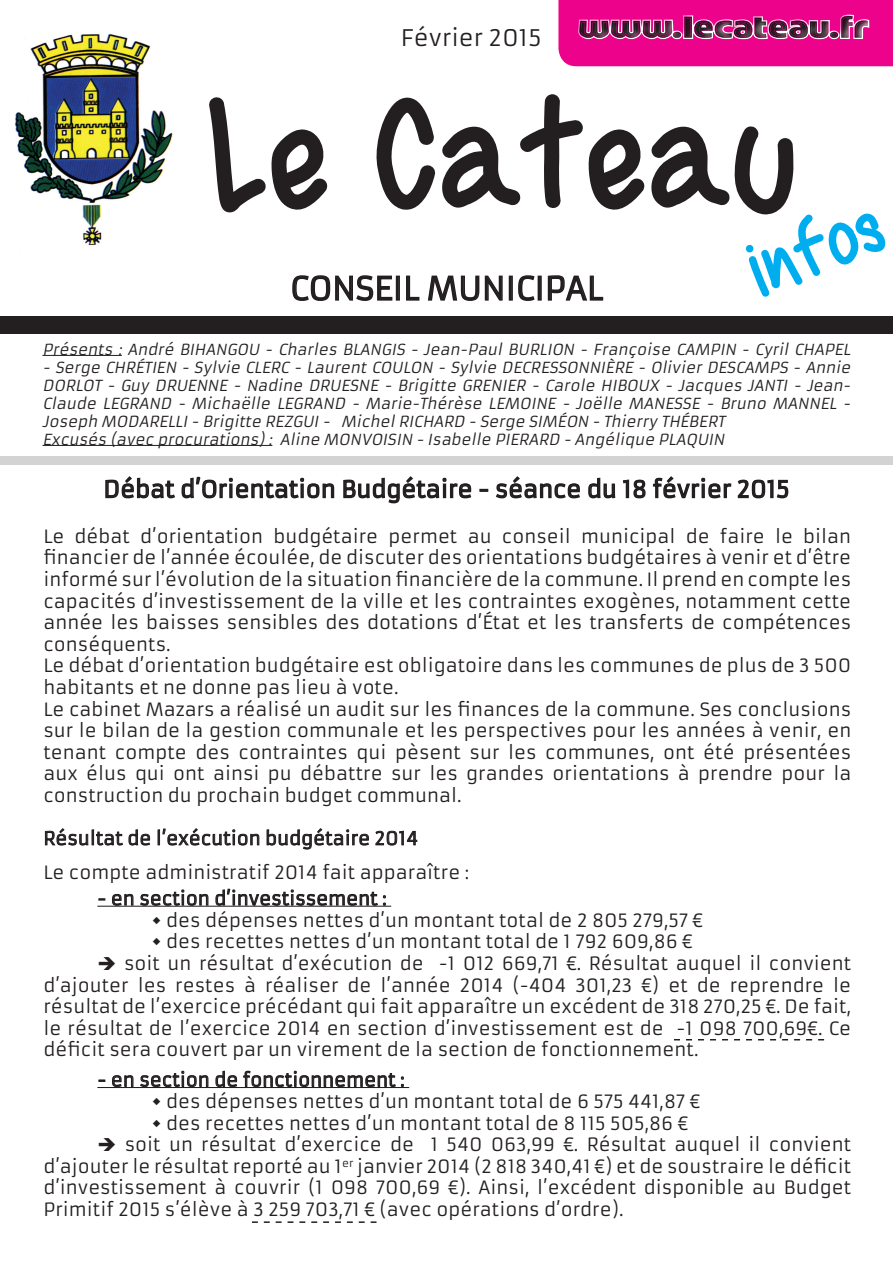
<style>
.page{position:relative;width:893px;height:1263px;background:#fff}
.page>*{position:absolute;margin:0;border:0;box-sizing:border-box;transform-origin:0 0}
.t1{font:150px "Best Font Evar";color:#231f20}
.t2{font:75px "Best Font Evar";color:#00aeef}
.t3{font:31.5px "Armata";color:#231f20}
.t4{font:22.5px "Armata";color:#231f20}
.t5{font:18px/21.6px "Armata";color:#231f20}
.t6{font:italic 15px/18px "Armata";color:#231f20}
</style>
<div class="page">
<hr style="left:97px;top:906px;width:294px;height:1px;background:#231f20">
<hr style="left:97px;top:1087px;width:312px;height:1px;background:#231f20">
<svg style="left:45px;top:828px;width:105px;height:18px"></svg>
<svg style="left:158px;top:828px;width:102px;height:18px"></svg>
<svg style="left:266px;top:828px;width:103px;height:22px"></svg>
<svg style="left:375px;top:830px;width:43px;height:16px"></svg>
<svg style="left:98px;top:898px;width:7px;height:3px"></svg>
<svg style="left:111px;top:889px;width:98px;height:17px"></svg>
<svg style="left:215px;top:888px;width:172px;height:19px"></svg>
<svg style="left:98px;top:1079px;width:7px;height:3px"></svg>
<svg style="left:112px;top:1070px;width:97px;height:17px"></svg>
<svg style="left:215px;top:1070px;width:189px;height:17px"></svg>
<div style="left:558px;top:0;width:335px;height:66px;background:#ed028c"></div>
<div style="left:581px;top:6px;width:301px;height:45px;background:#ed028c"></div>
<div style="left:568px;top:6px;width:303px;height:41px;background:#ed028c;opacity:.75"></div>
<img style="left:15px;top:34px;width:158px;height:211px">
<div style="left:0;top:316px;width:893px;height:18px;background:#231f20"></div>
<svg style="left:292px;top:275px;width:101px;height:26px"></svg>
<div style="left:396px;top:276px;width:4px;height:25px;border:2px solid #231f20"></div>
<svg style="left:406px;top:275px;width:14px;height:26px"></svg>
<svg style="left:427px;top:275px;width:76px;height:26px"></svg>
<div style="left:509px;top:276px;width:4px;height:25px;border:2px solid #231f20"></div>
<svg style="left:518px;top:275px;width:17px;height:26px"></svg>
<div style="left:538px;top:276px;width:4px;height:25px;border:2px solid #231f20"></div>
<svg style="left:547px;top:275px;width:57px;height:26px"></svg>
<svg style="left:105px;top:476px;width:230px;height:23px"></svg>
<svg style="left:343px;top:476px;width:129px;height:28px"></svg>
<svg style="left:479px;top:489px;width:9px;height:3px"></svg>
<svg style="left:496px;top:476px;width:84px;height:23px"></svg>
<svg style="left:588px;top:477px;width:28px;height:22px"></svg>
<svg style="left:622px;top:479px;width:24px;height:20px"></svg>
<svg style="left:653px;top:476px;width:136px;height:23px"></svg>
<hr style="left:43px;top:355px;width:79px;height:1px;background:#231f20">
<hr style="left:43px;top:445px;width:229px;height:1px;background:#231f20">
<div style="left:0;top:456px;width:893px;height:9px;background:#d3d3d3"></div>
<svg style="left:252px;top:1221px;width:125px;height:2px"></svg>
<svg style="left:674px;top:1039px;width:150px;height:1px"></svg>
<p class="t4" style="left:401px;top:24px;width:142px">Février 2015</p>
<h1 class="t1" style="left:209px;top:61px;width:592px">Le Cateau</h1>
<h2 class="t2" style="left:734px;top:226px;width:141px;rotate:-20deg">infos</h2>
<h3 class="t3" style="left:290px;top:269px;width:232px">Conseil Municipal</h3>
<p class="t6" style="left:43px;top:340px;width:813px">Présents : André BIHANGOU - Charles BLANGIS - Jean-Paul BU RLION - Françoise CAMPIN - Cyril CHAPEL</p>
<p class="t6" style="left:43px;top:358px;width:536px">- Serge CHRéTIEN - Sylvie CLERC - Laurent COU LON - Sylvie DECRESSONN</p>
<p class="t6" style="left:600px;top:358px;width:255px">IèRE - O livier DESCAMPS - Annie</p>
<p class="t6" style="left:43px;top:376px;width:145px">DO RLOT - Guy DRUENNE</p>
<p class="t6" style="left:43px;top:376px;width:813px;text-indent:191px">- Nadine DRUESNE - Brigitte GREN IER - Carole HIBOUX - Jacques JANTI - Jean-<br>Claude LEGRAN D - Michaëlle LEGRAN D - Marie-Thérèse LEMO INE - Joëlle MANESSE - Bruno MANNE</p>
<p class="t6" style="left:829px;top:394px;width:26px">L -</p>
<p class="t6" style="left:43px;top:412px;width:687px">Joseph MO DARELLI- Brigitte REZGU I- MichelRICHARD - Serge SIMéON - Thierry THéBERT<br>Excusés (avec procurations) : Aline MONVOISIN - Isabelle PIERARD - Angélique PLAQU IN</p>
<p class="t4" style="left:103px;top:475px;width:688px">Débat d’Orientation Budgétaire - séance du 18 février 2015</p>
<p class="t5" style="left:43px;top:526px;width:809px">Le débat d’orientation budgétaire permet au conseil municipal de faire le bilan financier de l’année écoulée, de discuter des orientations budgétaires à venir et d’être informé sur l’évolution de la situation financière de la commune. Il prend en compte les capacités d’investissement de la ville et les contraintes exogènes, notamment cette année les baisses sensibles des dotations d’État et les transferts de compétences conséquents.<br>Le débat d’orientation budgétaire est obligatoire dans les communes de plus de 3 500 habitants et ne donne pas lieu à vote.<br>Le cabinet Mazars a réalisé un audit sur les finances de la commune. Ses conclusions sur le bilan de la gestion communale et les perspectives pour les années à venir, en tenant compte des contraintes qui pèsent sur les communes, ont été présentées aux élus qui ont ainsi pu débattre sur les grandes orientations à prendre pour la construction du prochain budget communal.</p>
<p class="t5" style="left:43px;top:821px;width:427px;line-height:34.3px">Résultat de l’exécution budgétaire 2014<br>Le compte administratif 2014 fait apparaître :</p>
<p class="t5" style="left:166px;top:888px;width:538px;text-indent:-69px">- en section d’investissement :<br>des dépenses nettes d’un montant total de 2 805 279,57 € des recettes nettes d’un montant total de 1 792 609,86 €</p>
<p class="t5" style="left:43px;top:953px;width:809px;text-align:justify;text-indent:54px">➔ soit un résultat d’exécution de -1 012 669,71 €. Résultat auquel il convient d’ajouter les restes à réaliser de l’année 2014 (-404 301,23 €) et de reprendre le résultat de l’exercice précédant qui fait apparaître un excédent de 318 270,25 €. De fait, le résultat de l’exercice 2014 en section d’investissement est de -1 098 700,69€. Ce déficit sera couvert par un virement de la section de fonctionnement.</p>
<p class="t5" style="left:166px;top:1069px;width:535px;text-indent:-69px">- en section de fonctionnement :<br>des dépenses nettes d’un montant total de 6 575 441,87 € des recettes nettes d’un montant total de 8 115 505,86 €</p>
<p class="t5" style="left:43px;top:1134px;width:809px;text-align:justify;text-indent:54px">➔ soit un résultat d’exercice de 1 540 063,99 €. Résultat auquel il convient d’ajouter le résultat reporté au 1<sup>er</sup> janvier 2014 (2 818 340,41 €) et de soustraire le déficit d’investissement à couvrir (1 098 700,69 €). Ainsi, l’excédent disponible au Budget Primitif 2015 s’élève à 3 259 703,71 € (avec opérations d’ordre).</p>
</div>
